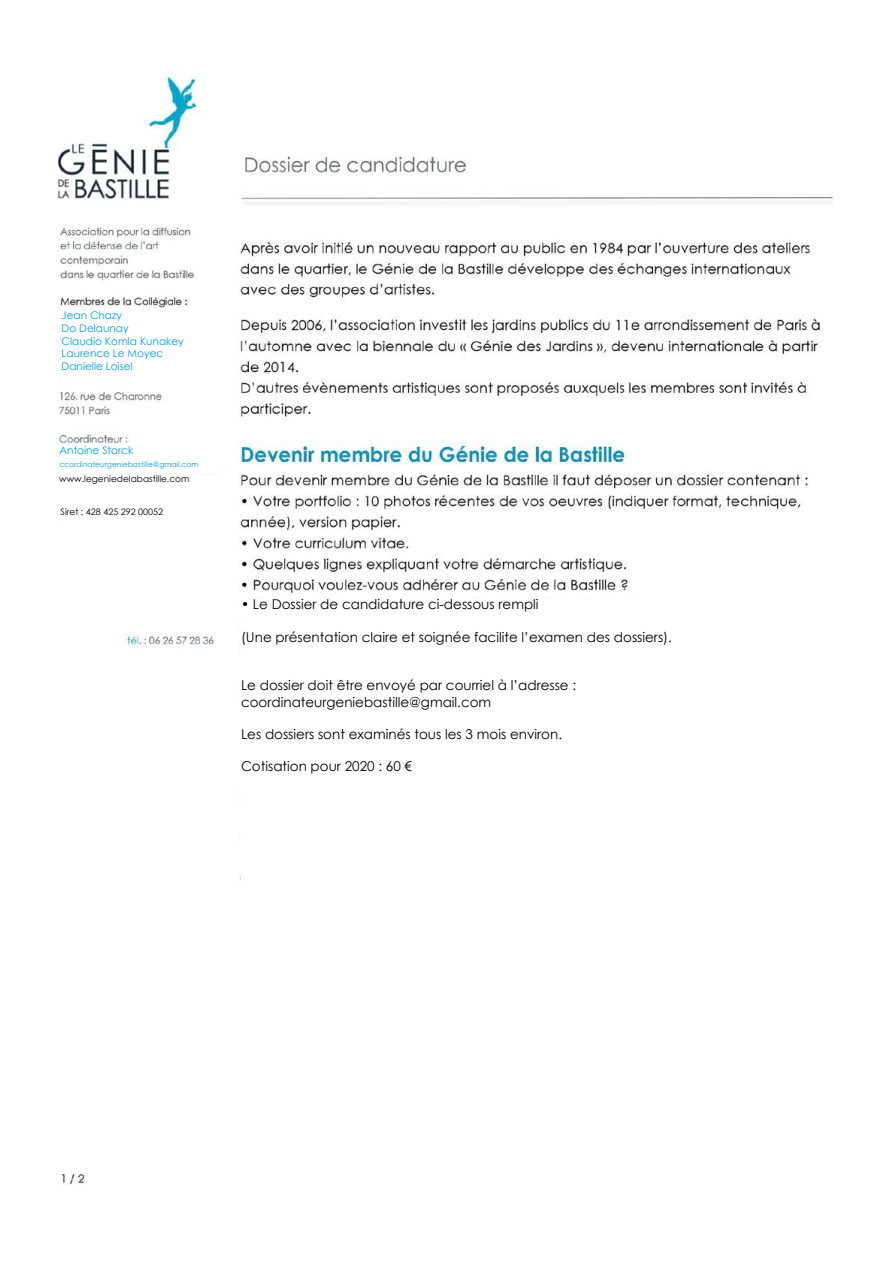
<style>
.page{position:relative;width:893px;height:1263px;background:#fff}
.page>*{position:absolute;margin:0;border:0;box-sizing:border-box;transform-origin:0 0}
.t1{font:13.5px/16.2px "Century Gothic";color:#000}
.t2{font:10.5px/12.6px "Century Gothic";color:#009fe3}
.t3{font:9px "Century Gothic";color:#000}
.t4{font:7.5px "Century Gothic";color:#009fe3}
</style>
<div class="page">
<img style="left:58px;top:68px;width:775px;height:1117px">
<div style="left:59px;top:475px;width:167px;height:32px;background:#fff"></div>
<div style="left:61px;top:508px;width:167px;height:32px;background:#fff"></div>
<div style="left:62px;top:311px;width:160px;height:75px;background:#fff"></div>
<div style="left:60px;top:446px;width:160px;height:28px;background:#fff"></div>
<div style="left:241px;top:599px;width:465px;height:301px;background:#fff"></div>
<p class="t2" style="left:62px;top:309px;width:124px">Jean Chazy<br>Do Delaunay<br>Claudio Komla Kunakey<br>Laurence Le Moyec<br>Danielle Loisel</p>
<p class="t2" style="left:60px;top:444px;width:75px">Antoine Storck</p>
<p class="t4" style="left:60px;top:459px;width:140px">ccordinateurgeniebastille@gmail.com</p>
<p class="t3" style="left:59px;top:472px;width:132px">www.legeniedelabastille.com</p>
<p class="t3" style="left:61px;top:505px;width:104px">Siret : 428 425 292 00052</p>
<p class="t1" style="left:241px;top:596px;width:299px">• Le Dossier de candidature ci-dessous rempli</p>
<p class="t1" style="left:241px;top:629px;width:432px">(Une présentation claire et soignée facilite l’examen des dossiers).</p>
<p class="t1" style="left:241px;top:677px;width:337px">Le dossier doit être envoyé par courriel à l’adresse : coordinateurgeniebastille@gmail.com</p>
<p class="t1" style="left:241px;top:726px;width:323px">Les dossiers sont examinés tous les 3 mois environ.</p>
<p class="t1" style="left:241px;top:758px;width:173px">Cotisation pour 2020 : 60 €</p>
</div>
